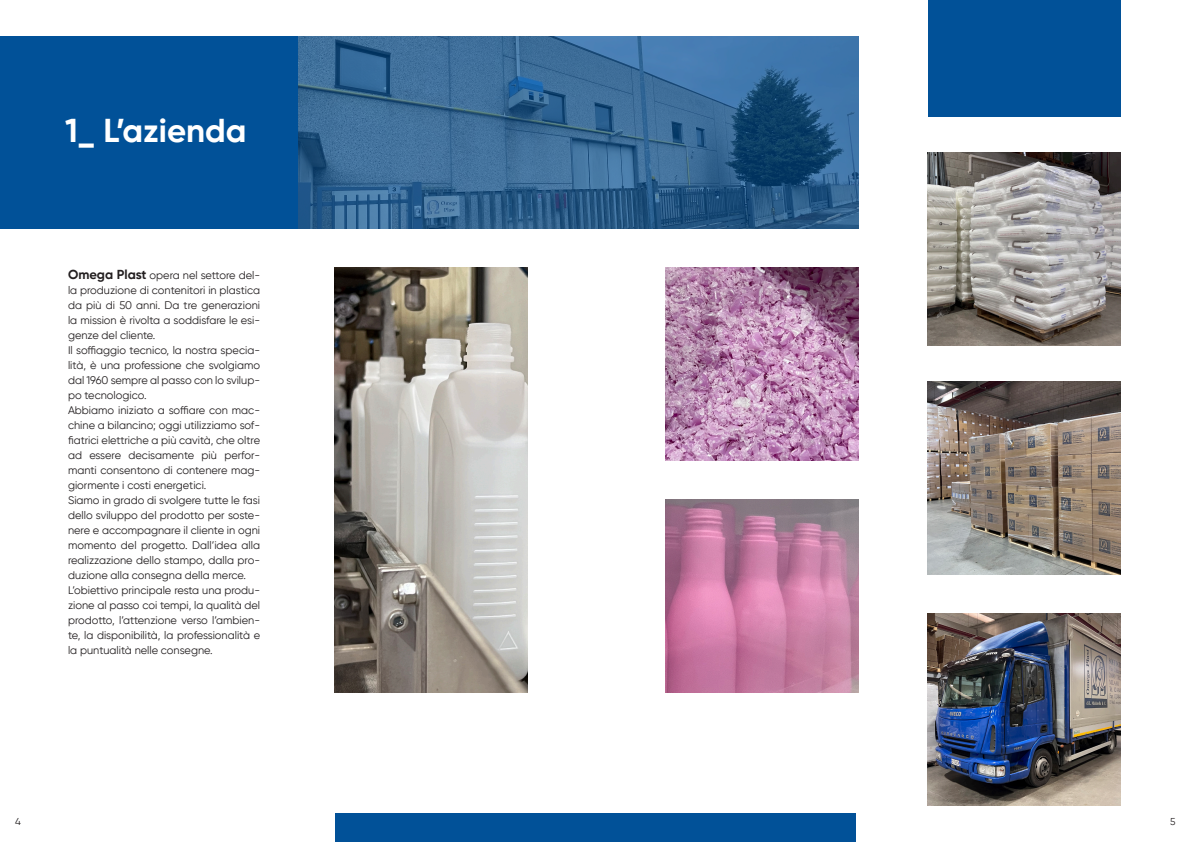
<style>
.page{position:relative;width:1191px;height:842px;background:#fff}
.page>*{position:absolute;margin:0;border:0;box-sizing:border-box;transform-origin:0 0}
.t1{font:700 33px "Gilroy";color:#fff}
.Titolo_2{font:11px/15px "Gilroy";color:#231f20;text-align:justify}
.t2{font:10px "Gilroy";color:#231f20}
.s1{font-weight:700;font-size:13px}
</style>
<div class="page">
<img style="left:298px;top:36px;width:560px;height:193px">
<div style="left:0;top:36px;width:298px;height:193px;background:#015198"></div>
<img style="left:927px;top:613px;width:193px;height:193px">
<img style="left:334px;top:268px;width:193px;height:425px">
<img style="left:927px;top:381px;width:193px;height:193px">
<div style="left:334px;top:814px;width:261px;height:28px;background:#015198"></div>
<div style="left:595px;top:814px;width:261px;height:28px;background:#015198"></div>
<div style="left:927px;top:0;width:193px;height:116px;background:#015198"></div>
<img style="left:665px;top:268px;width:193px;height:193px">
<img style="left:666px;top:500px;width:192px;height:193px">
<img style="left:927px;top:152px;width:193px;height:193px">
<p class="t1" style="left:65px;top:110px;width:183px">1_ L’azienda</p>
<p class="Titolo_2" style="left:68px;top:267px;width:194px"><span class="s1">Omega Plast</span> opera nel settore del&shy;la produzione di contenitori in plastica da più di 50 anni. Da tre generazioni la mission è rivolta a soddisfare le esi&shy;genze del cliente.</p>
<p class="Titolo_2" style="left:68px;top:342px;width:194px">Il soffiaggio tecnico, la nostra specia&shy;lità, è una professione che svolgiamo dal 1960 sempre al passo con lo svilup&shy;po tecnologico.</p>
<p class="Titolo_2" style="left:68px;top:402px;width:194px">Abbiamo iniziato a soffiare con mac&shy;chine a bilancino; oggi utilizziamo sof&shy;fiatrici elettriche a più cavità, che oltre ad essere decisamente più perfor&shy;manti consentono di contenere mag&shy;giormente i costi energetici.</p>
<p class="Titolo_2" style="left:68px;top:492px;width:194px">Siamo in grado di svolgere tutte le fasi dello sviluppo del prodotto per soste&shy;nere e accompagnare il cliente in ogni momento del progetto. Dall’idea alla realizzazione dello stampo, dalla pro&shy;duzione alla consegna della merce.</p>
<p class="Titolo_2" style="left:68px;top:582px;width:194px">L’obiettivo principale resta una produ&shy;zione al passo coi tempi, la qualità del prodotto, l’attenzione verso l’ambien&shy;te, la disponibilità, la professionalità e la puntualità nelle consegne.</p>
<p class="t2" style="left:15px;top:815px;width:7px">4</p>
<p class="t2" style="left:1170px;top:815px;width:7px">5</p>
</div>
